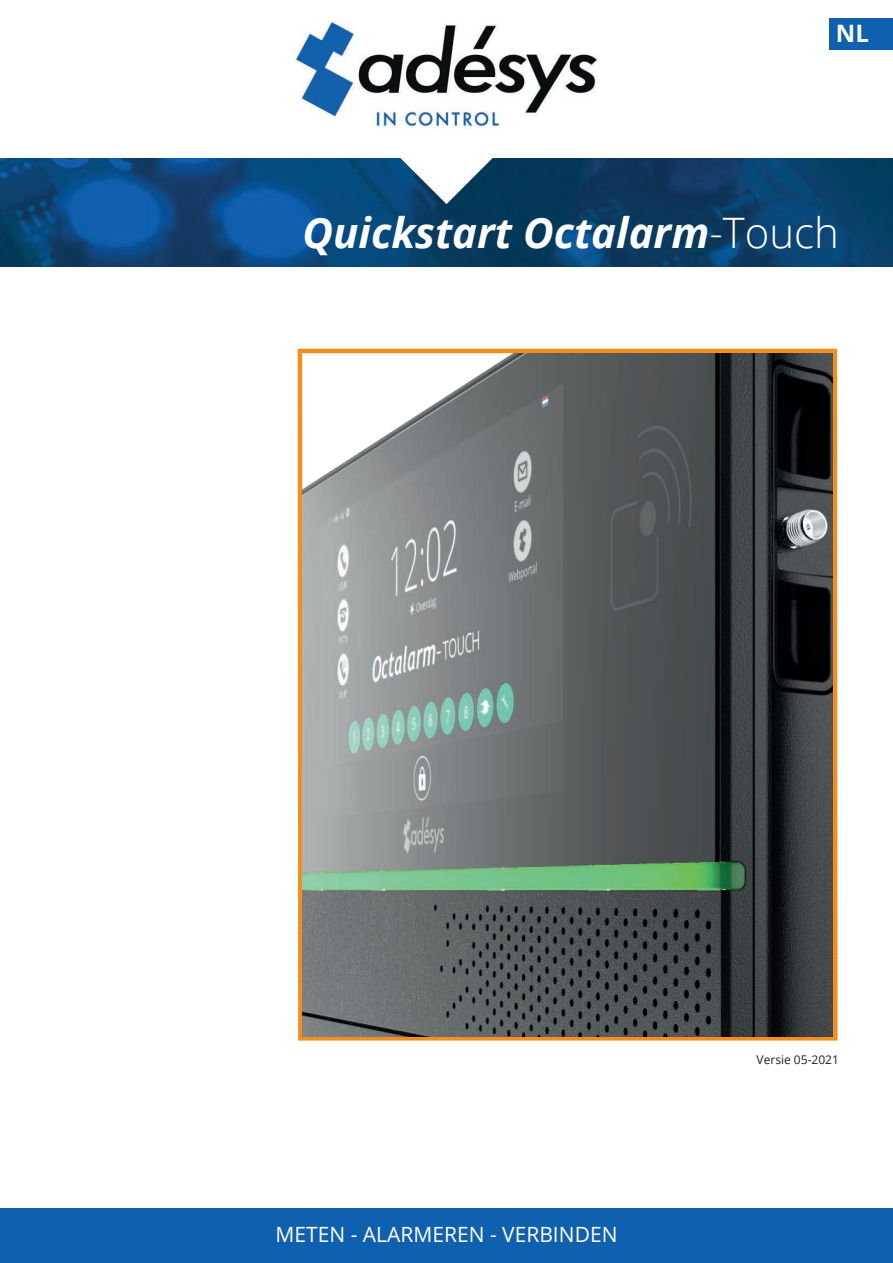
<style>
.page{position:relative;width:893px;height:1263px;background:#fff}
.page>*{position:absolute;margin:0;border:0;box-sizing:border-box;transform-origin:0 0}
.t1{font:italic 700 42px "Open Sans";color:#fff}
.t2{font:700 24px "Open Sans";color:#fff}
.t3{font:21px "Open Sans";color:#fff}
.t4{font:12px "Open Sans";color:#231f20}
.s1{font-weight:300;font-style:normal}
</style>
<div class="page">
<div style="left:0;top:1209px;width:893px;height:54px;background:#0f60ae"></div>
<img style="left:0;top:158px;width:893px;height:109px">
<div style="left:829px;top:18px;width:64px;height:32px;background:#0f60ae"></div>
<svg style="left:400px;top:128px;width:93px;height:76px"></svg>
<img style="left:293px;top:21px;width:305px;height:107px">
<svg style="left:297px;top:348px;width:541px;height:693px;background:#e79c47"></svg>
<img style="left:303px;top:353px;width:530px;height:683px">
<p class="t2" style="left:836px;top:17px;width:35px">NL</p>
<h1 class="t1" style="left:303px;top:203px;width:538px">Quickstart Octalarm<span class="s1">-Touch</span></h1>
<p class="t3" style="left:275px;top:1220px;width:343px">METEN - ALARMEREN - VERBINDEN</p>
<p class="t4" style="left:757px;top:1051px;width:84px">Versie 05-2021</p>
</div>
